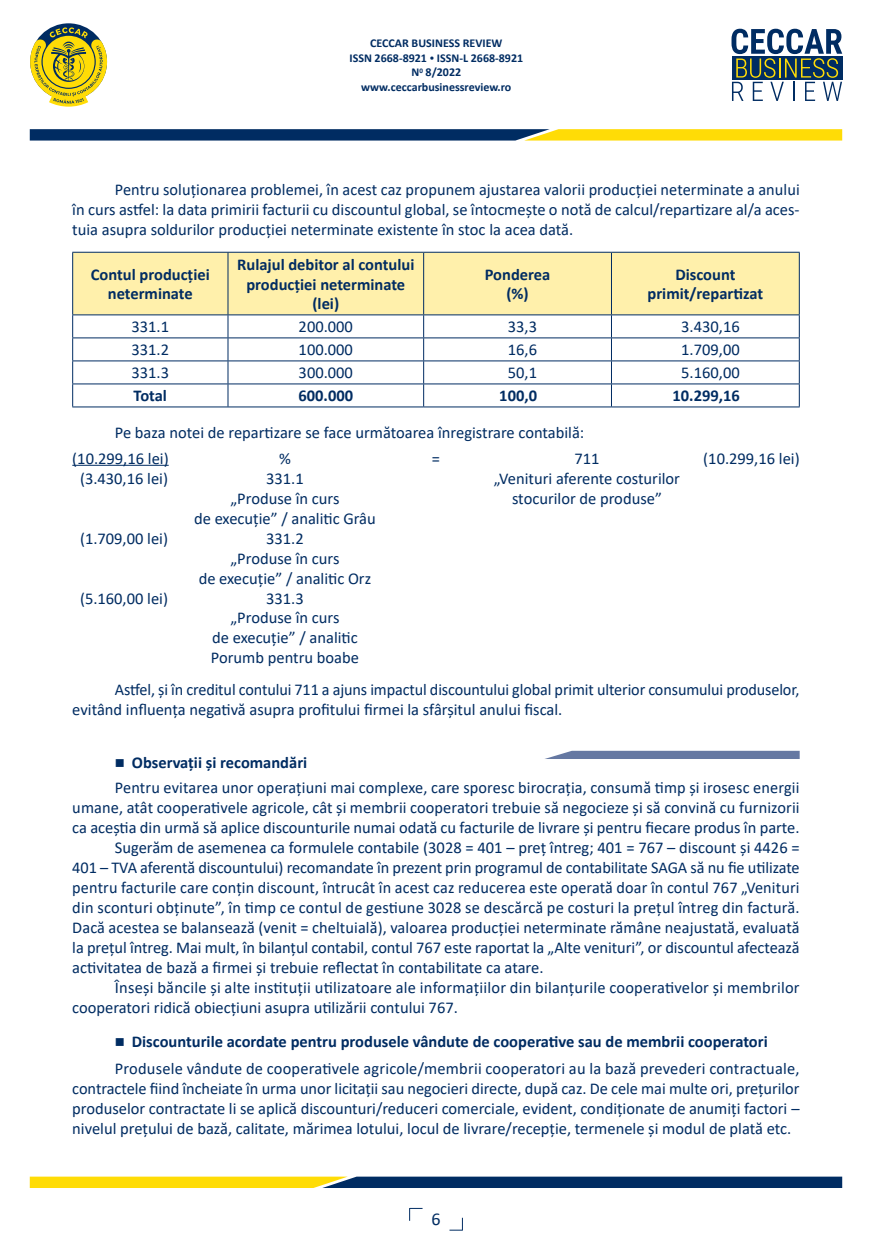
<style>
.page{position:relative;width:872px;height:1255px;background:#fff}
.page>*{position:absolute;margin:0;border:0;box-sizing:border-box;transform-origin:0 0}
.t1{font:18px "Calibri";color:#002c62}
.Text_articol{font:16.5px/20px "Calibri";color:#002c62;text-align:justify}
.Inregistrare_contabi{font:16.5px "Calibri";color:#002c62}
.Tabel{font:700 16.5px/19.8px "Calibri";color:#002c62;text-align:center}
.Subtitlu_cu_11{font:700 16.5px "Calibri";color:#002c62}
.Tabel-2{font:16.5px "Calibri";color:#002c62}
.Inregistrare_liniuta{font:16.5px "Calibri";color:#002c62}
.t2{font:700 12px/14.4px "Calibri";color:#002c62;text-align:center}
.s1{font-size:9px}
</style>
<div class="page">
<svg style="left:409px;top:1207px;width:13px;height:13px"></svg>
<svg style="left:30px;top:27px;width:77px;height:80px"></svg>
<svg style="left:731px;top:29px;width:111px;height:72px"></svg>
<svg style="left:30px;top:129px;width:812px;height:11px;background:#637144"></svg>
<svg style="left:30px;top:1176px;width:812px;height:11px;background:#6a774c"></svg>
<svg style="left:449px;top:1217px;width:14px;height:13px"></svg>
<hr style="left:72px;top:465px;width:97px;height:1px;background:#002c62">
<div style="left:73px;top:253px;width:726px;height:61px;background:#fff0ab"></div>
<hr style="left:72px;top:252px;width:156px;height:1px;background:#002c62">
<hr style="left:72px;top:252px;width:1px;height:62px;background:#002c62">
<hr style="left:228px;top:252px;width:195px;height:1px;background:#002c62">
<hr style="left:228px;top:252px;width:1px;height:62px;background:#002c62">
<hr style="left:423px;top:252px;width:188px;height:1px;background:#002c62">
<hr style="left:423px;top:252px;width:1px;height:62px;background:#002c62">
<hr style="left:611px;top:252px;width:188px;height:1px;background:#002c62">
<hr style="left:611px;top:252px;width:1px;height:62px;background:#002c62">
<hr style="left:799px;top:252px;width:1px;height:62px;background:#002c62">
<hr style="left:72px;top:314px;width:156px;height:1px;background:#002c62">
<hr style="left:228px;top:314px;width:195px;height:1px;background:#002c62">
<hr style="left:423px;top:314px;width:188px;height:1px;background:#002c62">
<hr style="left:611px;top:314px;width:188px;height:1px;background:#002c62">
<hr style="left:72px;top:337px;width:156px;height:1px;background:#002c62">
<hr style="left:228px;top:337px;width:195px;height:1px;background:#002c62">
<hr style="left:423px;top:337px;width:188px;height:1px;background:#002c62">
<hr style="left:611px;top:337px;width:188px;height:1px;background:#002c62">
<hr style="left:72px;top:360px;width:156px;height:1px;background:#002c62">
<hr style="left:228px;top:360px;width:195px;height:1px;background:#002c62">
<hr style="left:423px;top:360px;width:188px;height:1px;background:#002c62">
<hr style="left:611px;top:360px;width:188px;height:1px;background:#002c62">
<hr style="left:72px;top:383px;width:156px;height:1px;background:#002c62">
<svg style="left:72px;top:315px;width:1px;height:91px"></svg>
<hr style="left:228px;top:383px;width:195px;height:1px;background:#002c62">
<svg style="left:228px;top:315px;width:1px;height:91px"></svg>
<hr style="left:423px;top:383px;width:188px;height:1px;background:#002c62">
<svg style="left:423px;top:315px;width:1px;height:91px"></svg>
<hr style="left:611px;top:383px;width:188px;height:1px;background:#002c62">
<svg style="left:611px;top:315px;width:1px;height:91px"></svg>
<svg style="left:799px;top:315px;width:1px;height:91px"></svg>
<hr style="left:72px;top:406px;width:156px;height:1px;background:#002c62">
<hr style="left:228px;top:406px;width:195px;height:1px;background:#002c62">
<hr style="left:423px;top:406px;width:188px;height:1px;background:#002c62">
<hr style="left:611px;top:406px;width:188px;height:1px;background:#002c62">
<svg style="left:545px;top:750px;width:254px;height:9px;background:#798aae"></svg>
<p class="t2" style="left:349px;top:36px;width:175px">CECCAR BUSINESS REVIEW<br>ISSN 2668-8921 <span class="s1">•</span> ISSN-L 2668-8921<br>N<sup>0</sup> 8/2022 www.ceccarbusinessreview.ro</p>
<p class="Text_articol" style="left:72px;top:179px;width:729px;text-indent:43px">Pentru soluționarea problemei, în acest caz propunem ajustarea valorii producției neterminate a anului în curs astfel: la data primirii facturii cu discountul global, se întocmește o notă de calcul/repartizare al/a aces&shy;tuia asupra soldurilor producției neterminate existente în stoc la acea dată.</p>
<p class="Tabel" style="left:91px;top:264px;width:120px">Contul producției neterminate</p>
<p class="Tabel" style="left:237px;top:254px;width:179px">Rulajul debitor al contului producției neterminate</p>
<p class="Tabel" style="left:312px;top:294px;width:28px">(lei)</p>
<p class="Tabel" style="left:485px;top:264px;width:67px">Ponderea</p>
<p class="Tabel" style="left:506px;top:284px;width:24px">(%)</p>
<p class="Tabel" style="left:647px;top:264px;width:117px">Discount primit/repartizat</p>
<p class="Tabel-2" style="left:131px;top:315px;width:39px">331.1</p>
<p class="Tabel-2" style="left:299px;top:315px;width:56px">200.000</p>
<p class="Tabel-2" style="left:508px;top:315px;width:31px">33,3</p>
<p class="Tabel-2" style="left:681px;top:315px;width:60px">3.430,16</p>
<p class="Tabel-2" style="left:131px;top:338px;width:39px">331.2</p>
<p class="Tabel-2" style="left:299px;top:338px;width:56px">100.000</p>
<p class="Tabel-2" style="left:508px;top:338px;width:31px">16,6</p>
<p class="Tabel-2" style="left:681px;top:338px;width:60px">1.709,00</p>
<p class="Tabel-2" style="left:131px;top:361px;width:39px">331.3</p>
<p class="Tabel-2" style="left:299px;top:361px;width:56px">300.000</p>
<p class="Tabel-2" style="left:508px;top:361px;width:31px">50,1</p>
<p class="Tabel-2" style="left:681px;top:361px;width:60px">5.160,00</p>
<p class="Tabel" style="left:134px;top:386px;width:35px">Total</p>
<p class="Tabel" style="left:298px;top:386px;width:56px">600.000</p>
<p class="Tabel" style="left:499px;top:386px;width:39px">100,0</p>
<p class="Tabel" style="left:672px;top:386px;width:69px">10.299,16</p>
<p class="Inregistrare_liniuta" style="left:115px;top:421px;width:471px">Pe baza notei de repartizare se face următoarea înregistrare contabilă:</p>
<p class="Inregistrare_contabi" style="left:72px;top:447px;width:98px">(10.299,16 lei)</p>
<p class="Inregistrare_contabi" style="left:279px;top:447px;width:13px">%</p>
<p class="Inregistrare_contabi" style="left:432px;top:447px;width:10px">=</p>
<p class="Inregistrare_contabi" style="left:574px;top:447px;width:27px">711</p>
<p class="Inregistrare_contabi" style="left:703px;top:447px;width:98px">(10.299,16 lei)</p>
<p class="Inregistrare_contabi" style="left:80px;top:467px;width:89px">(3.430,16 lei)</p>
<p class="Inregistrare_contabi" style="left:266px;top:467px;width:39px">331.1</p>
<p class="Inregistrare_contabi" style="left:494px;top:467px;width:187px">„Venituri aferente costurilor</p>
<p class="Inregistrare_contabi" style="left:230px;top:487px;width:111px">„Produse în curs</p>
<p class="Inregistrare_contabi" style="left:512px;top:487px;width:151px">stocurilor de produse”</p>
<p class="Inregistrare_contabi" style="left:194px;top:506px;width:183px">de execuție” / analitic Grâu</p>
<p class="Inregistrare_contabi" style="left:80px;top:526px;width:89px">(1.709,00 lei)</p>
<p class="Inregistrare_contabi" style="left:266px;top:526px;width:39px">331.2</p>
<p class="Inregistrare_contabi" style="left:230px;top:546px;width:111px">„Produse în curs</p>
<p class="Inregistrare_contabi" style="left:199px;top:566px;width:174px">de execuție” / analitic Orz</p>
<p class="Inregistrare_contabi" style="left:80px;top:586px;width:89px">(5.160,00 lei)</p>
<p class="Inregistrare_contabi" style="left:266px;top:586px;width:39px">331.3</p>
<p class="Inregistrare_contabi" style="left:230px;top:606px;width:111px">„Produse în curs</p>
<p class="Inregistrare_contabi" style="left:212px;top:626px;width:147px">de execuție” / analitic</p>
<p class="Inregistrare_contabi" style="left:211px;top:646px;width:150px">Porumb pentru boabe</p>
<p class="Text_articol" style="left:72px;top:679px;width:728px;text-indent:43px">Astfel, şi în creditul contului 711 a ajuns impactul discountului global primit ulterior consumului produselor, evitând influența negativă asupra profitului firmei la sfârșitul anului fiscal.</p>
<p class="Subtitlu_cu_11" style="left:115px;top:750px;width:194px">■ Observații și recomandări</p>
<p class="Text_articol" style="left:72px;top:777px;width:729px;text-indent:43px">Pentru evitarea unor operațiuni mai complexe, care sporesc birocrația, consumă timp şi irosesc energii umane, atât cooperativele agricole, cât şi membrii cooperatori trebuie să negocieze şi să convină cu furnizorii ca aceștia din urmă să aplice discounturile numai odată cu facturile de livrare şi pentru fiecare produs în parte.</p>
<p class="Text_articol" style="left:72px;top:837px;width:729px;text-indent:43px">Sugerăm de asemenea ca formulele contabile (3028 = 401 – preț întreg; 401 = 767 – discount şi 4426 = 401 – TVA aferentă discountului) recomandate în prezent prin programul de contabilitate SAGA să nu fie utilizate pentru facturile care conțin discount, întrucât în acest caz reducerea este operată doar în contul 767 „Venituri din sconturi obținute”, în timp ce contul de gestiune 3028 se descărcă pe costuri la prețul întreg din factură.<br>Dacă acestea se balansează (venit = cheltuială), valoarea producției neterminate rămâne neajustată, evaluată la prețul întreg. Mai mult, în bilanțul contabil, contul 767 este raportat la „Alte venituri”, or discountul afectează activitatea de bază a firmei şi trebuie reflectat în contabilitate ca atare.</p>
<p class="Text_articol" style="left:72px;top:976px;width:729px;text-indent:43px">Înseși băncile şi alte instituții utilizatoare ale informațiilor din bilanțurile cooperativelor şi membrilor cooperatori ridică obiecțiuni asupra utilizării contului 767.</p>
<p class="Subtitlu_cu_11" style="left:115px;top:1030px;width:654px">■ Discounturile acordate pentru produsele vândute de cooperative sau de membrii cooperatori</p>
<p class="Text_articol" style="left:72px;top:1057px;width:729px;text-indent:43px">Produsele vândute de cooperativele agricole/membrii cooperatori au la bază prevederi contractuale, contractele fiind încheiate în urma unor licitații sau negocieri directe, după caz. De cele mai multe ori, prețurilor produselor contractate li se aplică discounturi/reduceri comerciale, evident, condiționate de anumiți factori – nivelul prețului de bază, calitate, mărimea lotului, locul de livrare/recepție, termenele şi modul de plată etc.</p>
<p class="t1" style="left:431px;top:1206px;width:11px">6</p>
</div>
